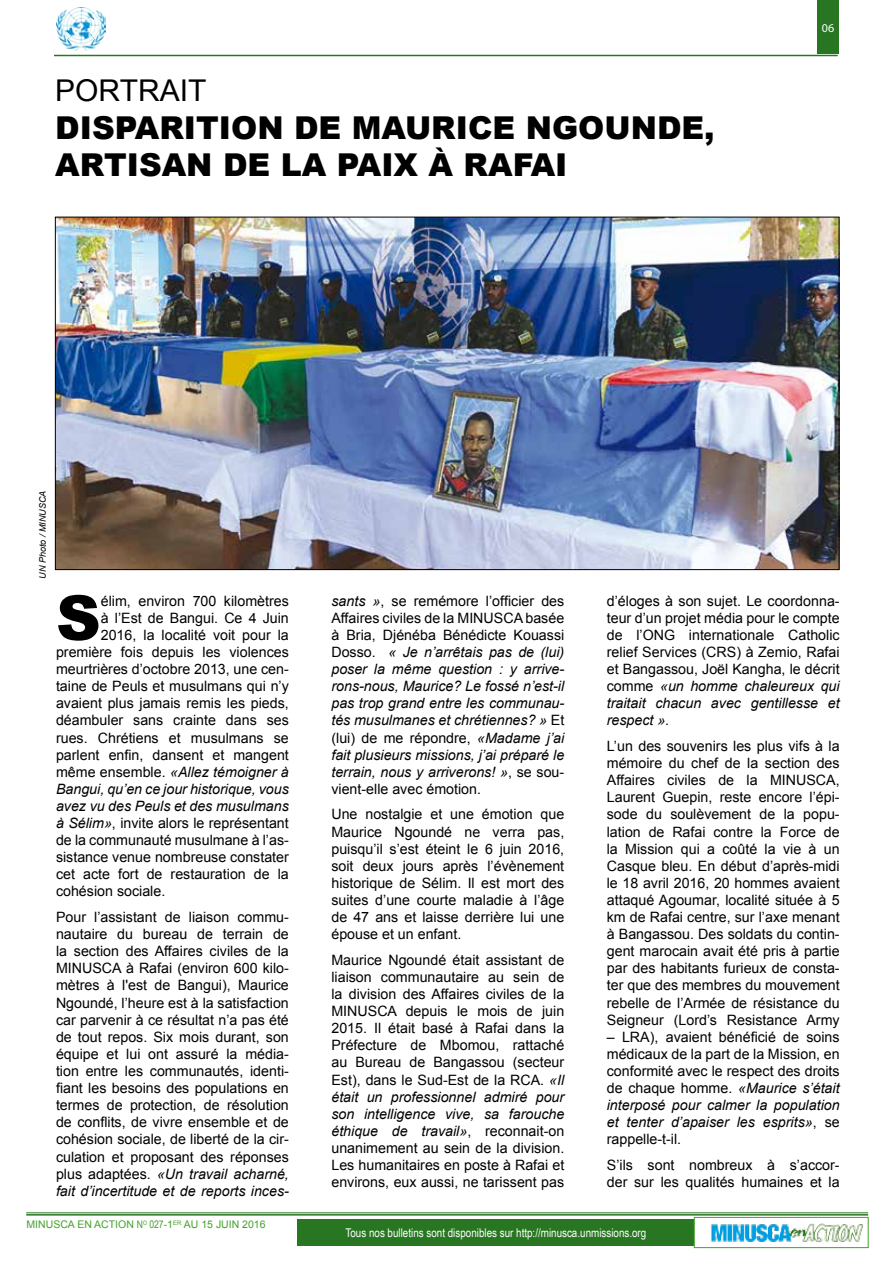
<style>
.page{position:relative;width:893px;height:1263px;background:#fff}
.page>*{position:absolute;margin:0;border:0;box-sizing:border-box;transform-origin:0 0}
.t1{font:900 62.1px "Arial";color:#000}
.t2{font:900 31.5px/37.8px "Arial";color:#000}
.t3{font:30px "Arial";color:#000}
.t4{font:14.25px/17.1px "Arial";color:#000;text-align:justify}
.t5{font:italic 14.25px/17.1px "Arial";color:#000;text-align:justify}
.t6{font:12px "Arial Narrow";color:#fff}
.t7{font:12px "Myriad Pro";color:#fff}
.t8{font:10.5px "Arial";color:#44a12b}
.t9{font:italic 9px "Arial";color:#000}
.s1{font-style:normal}
.s2{font-style:italic}
.s3{font-family:"Arial Narrow"}
</style>
<div class="page">
<hr style="left:26px;top:1212px;width:842px;height:1px;background:#287621">
<hr style="left:26px;top:1214px;width:842px;height:1px;background:#287621">
<div style="left:818px;top:0;width:21px;height:54px;background:#287621"></div>
<img style="left:56px;top:8px;width:49px;height:42px">
<hr style="left:54px;top:55px;width:784px;height:1px;background:#287621">
<div style="left:298px;top:1219px;width:396px;height:27px;background:#287621"></div>
<img style="left:711px;top:1223px;width:152px;height:19px">
<div style="left:694px;top:1217px;width:174px;height:31px;border:1px solid #44a12b"></div>
<img style="left:57px;top:219px;width:780px;height:349px">
<h3 class="t3" style="left:55px;top:71px;width:42px">Portra</h3>
<h3 class="t3" style="left:180px;top:71px;width:18px">it</h3>
<h2 class="t2" style="left:55px;top:108px;width:661px">DISPARITION DE MAURICE NGOUNDE,<br>ARTISAN</h2>
<h2 class="t2" style="left:223px;top:145px;width:133px">DELAPAI</h2>
<h2 class="t2" style="left:394px;top:145px;width:156px">X À RA FAI</h2>
<p class="t7" style="left:822px;top:21px;width:14px">06</p>
<p class="t9" style="left:37px;top:579px;width:90px;rotate:-90deg">UN Photo / MINUSCA</p>
<h1 class="t1" style="left:56px;top:573px;width:46px">S</h1>
<p class="t4" style="left:101px;top:592px;width:190px">élim, environ 700 kilomètres</p>
<p class="t4" style="left:101px;top:609px;width:190px">à l’Est de Bangui. Ce 4 Juin</p>
<p class="t4" style="left:101px;top:626px;width:190px">2016, la localité voit pour la</p>
<p class="t4" style="left:56px;top:644px;width:234px">première fois depuis les violences</p>
<p class="t4" style="left:56px;top:661px;width:234px">meurtrières d’octobre 2013, une cen-</p>
<p class="t4" style="left:56px;top:678px;width:234px">taine de Peuls et musulmans qui n’y</p>
<p class="t4" style="left:56px;top:695px;width:234px">avaient plus jamais remis les pieds,</p>
<p class="t4" style="left:56px;top:712px;width:234px">déambuler sans crainte dans ses</p>
<p class="t4" style="left:56px;top:729px;width:234px">rues. Chrétiens et musulmans se</p>
<p class="t4" style="left:56px;top:746px;width:234px">parlent enfin, dansent et mangent</p>
<p class="t5" style="left:56px;top:763px;width:234px"><span class="s1">même ensemble.</span> «Allez témoigner à</p>
<p class="t5" style="left:56px;top:780px;width:234px">Bangui, qu’en ce jour historique, vous</p>
<p class="t5" style="left:56px;top:798px;width:234px">avez vu des Peuls et des musulmans</p>
<p class="t4" style="left:56px;top:815px;width:234px"><span class="s2">à Sélim»</span>, invite alors le représentant</p>
<p class="t4" style="left:56px;top:832px;width:234px">de la communauté musulmane à l’as-</p>
<p class="t4" style="left:56px;top:849px;width:234px">sistance venue nombreuse constater</p>
<p class="t4" style="left:56px;top:866px;width:234px">cet acte fort de restauration de la</p>
<p class="t4" style="left:56px;top:883px;width:111px">cohésion sociale.</p>
<p class="t4" style="left:56px;top:909px;width:234px">Pour l’assistant de liaison commu&shy;nautaire du bureau de terrain de la section des Affaires civiles de la MINU SCA à Rafai (environ 600 kilo&shy;mètres à l'est de Bangui), Maurice Ngoundé, l’heure est à la satisfaction car parvenir à ce résultat n’a pas été de tout repos. Six mois durant, son équipe et lui ont assuré la média&shy;tion entre les communautés, identi&shy;fiant les besoins des populations en termes de protection, de résolution de conflits, de vivre ensemble et de cohésion sociale, de liberté de la cir&shy;culation et proposant des réponses plus adaptées. <span class="s2">«Un travail acharné, fait d’incertitude et de reports inces-</span></p>
<p class="t5" style="left:331px;top:592px;width:234px">sants »<span class="s1">, se remémore l’officier des Affaires civiles de la MINU SCA basée à Bria, Djénéba Bénédicte Kouassi Dosso.</span> « Je n’arrêtais pas de (lui) poser la même question : y arrive&shy;rons-nous, Maurice? Le fossé n’est-il pas trop grand entre les communau&shy;tés musulmanes et chrétiennes? » <span class="s1">Et (lui) de me répondre,</span> «Madame j’ai fait plusieurs missions, j’ai préparé le terrain, nous y arriverons! »<span class="s1">, se sou&shy;vient-elle avec émotion.</span></p>
<p class="t4" style="left:331px;top:806px;width:234px">U ne nostalgie et une émotion que Maurice Ngoundé ne verra pas, puisqu’il s’est éteint le 6 juin 2016, soit deux jours après l’évènement historique de Sélim. I l est mort des suites d’une courte maladie à l’âge de 47 ans et laisse derrière lui une épouse et un enfant.</p>
<p class="t4" style="left:331px;top:951px;width:234px">Maurice Ngoundé était assistant de liaison communautaire au sein de la division des Affaires civiles de la MINUSCA depuis le mois de juin 2015. I l était basé à Rafai dans la Préfecture de Mbomou, rattaché au Bureau de Bangassou (secteur Est), dans le Sud-Est de la RCA. <span class="s2">«Il était un professionnel admiré pour son intelligence vive, sa farouche éthique de travail»</span>, reconnait-on unanimement au sein de la division.<br>Les humanitaires en poste à Rafai et environs, eux aussi, ne tarissent pas</p>
<p class="t4" style="left:607px;top:592px;width:234px">d’éloges à son sujet. Le coordonna&shy;teur d’un projet média pour le compte de l’ON G internationale Catholic relief Services (CRS) à Zemio, Rafai et Bangassou, Joël Kangha, le décrit comme <span class="s2">«un homme chaleureux qui traitait chacun avec gentillesse et respect ».</span></p>
<p class="t4" style="left:607px;top:738px;width:234px">L’un des souvenirs les plus vifs à la mémoire du chef de la section des Affaires civiles de la MINU SCA, Laurent Guepin, reste encore l’épi&shy;sode du soulèvement de la popu&shy;lation de Rafai contre la Force de la Mission qui a coûté la vie à un casque bleu. En début d’après-midi le 18 avril 2016, 20 hommes avaient attaqué Agoumar, localité située à 5 km de Rafai centre, sur l’axe menant à Bangassou. Des soldats du contin&shy;gent marocain avait été pris à partie par des habitants furieux de consta&shy;ter que des membres du mouvement rebelle de l’Armée de résistance du Seigneur (Lord’s Resistance Army</p>
<p class="t4" style="left:607px;top:1028px;width:234px">– LRA), avaient bénéficié de soins médicaux de la part de la Mission, en conformité avec le respect des droits de chaque homme. <span class="s2">«Maurice s’était interposé pour calmer la population et tenter d’apaiser les esprits»</span>, se rappelle-t-il.</p>
<p class="t4" style="left:607px;top:1156px;width:234px">S’ils sont nombreux à s’accor&shy;der sur les qualités humaines et la</p>
<p class="t8" style="left:27px;top:1217px;width:202px">MINUSCA EN ACTION <span class="s3">N</span><sup>o</sup> <span class="s3">027</span>-1<sup>er</sup> au 15 juin</p>
<p class="t8" style="left:242px;top:1217px;width:25px">2016</p>
<p class="t6" style="left:346px;top:1224px;width:302px">Tous nos bulletins sont disponibles sur http://minusca.unmissions.org</p>
</div>
